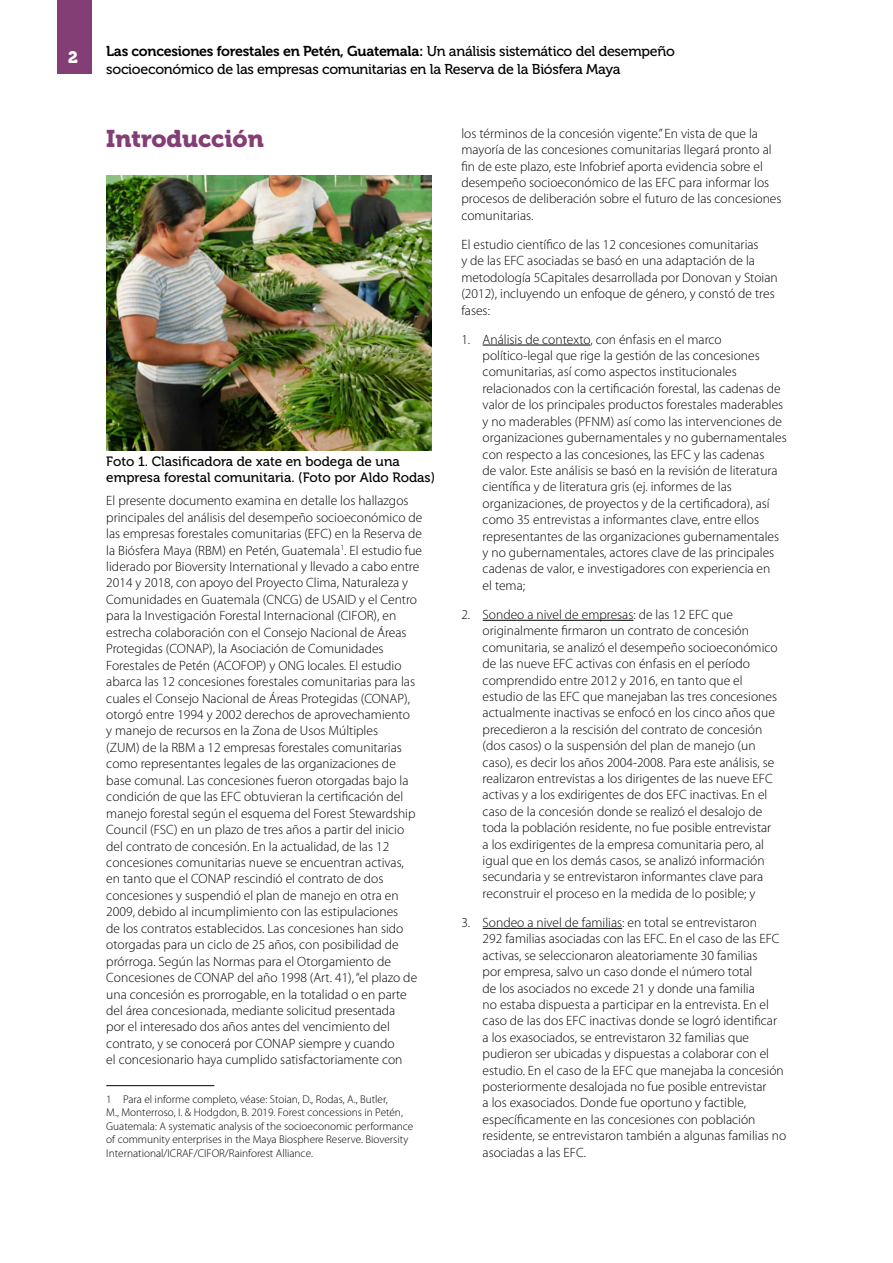
<style>
.page{position:relative;width:893px;height:1263px;background:#fff}
.page>*{position:absolute;margin:0;border:0;box-sizing:border-box;transform-origin:0 0}
.t1{font:24px "Museo 900";color:#843e76}
.t2{font:16.5px "Museo 900";color:#fff}
.t3{font:14.25px "Museo 700";letter-spacing:-.02em;color:#000}
.t4{font:14.25px "Museo 500";letter-spacing:-.02em;color:#000}
.t5{font:300 13.5px/16.4px "Myriad Pro";color:#000}
.t6{font:13.5px/16.2px "Museo 500";color:#000}
.t7{font:300 11.25px/13.5px "Myriad Pro";color:#000}
.s1{font-family:"Museo 500"}
</style>
<div class="page">
<hr style="left:483px;top:345px;width:107px;height:1px;background:#000">
<hr style="left:483px;top:620px;width:150px;height:1px;background:#000">
<hr style="left:483px;top:928px;width:139px;height:1px;background:#000">
<img style="left:106px;top:176px;width:326px;height:275px">
<hr style="left:106px;top:1085px;width:108px;height:1px;background:#000">
<div style="left:57px;top:0;width:34px;height:74px;background:#843e76"></div>
<p class="t2" style="left:68px;top:48px;width:11px">2</p>
<p class="t3" style="left:106px;top:43px;width:570px">Las concesiones forestales en Petén, Guatemala: <span class="s1">Un análisis sistemático del desempeño</span></p>
<p class="t4" style="left:106px;top:61px;width:516px">socioeconómico de las empresas comunitarias en la Reserva de la Biósfera Maya</p>
<h1 class="t1" style="left:106px;top:124px;width:159px">Introducción</h1>
<p class="t6" style="left:106px;top:453px;width:330px">Foto 1. Clasificadora de xate en bodega de una empresa forestal comunitaria. (Foto por Aldo Rodas)</p>
<p class="t5" style="left:106px;top:493px;width:318px">El presente documento examina en detalle los hallazgos principales del análisis del desempeño socioeconómico de las empresas forestales comunitarias (EFC) en la Reserva de la Biósfera Maya (RBM) en Petén, Guatemala<sup>1</sup>. El estudio fue liderado por Bioversity International y llevado a cabo entre 2014 y 2018, con apoyo del Proyecto Clima, Naturaleza y Comunidades en Guatemala (CNCG) de USAID y el Centro para la Investigación Forestal Internacional (CIFOR), en estrecha colaboración con el Consejo Nacional de Áreas Protegidas (CONAP), la Asociación de Comunidades Forestales de Petén (ACOFOP) y ONG locales. El estudio abarca las 12 concesiones forestales comunitarias para las cuales el Consejo Nacional de Áreas Protegidas (CONAP), otorgó entre 1994 y 2002 derechos de aprovechamiento<br>y manejo de recursos en la Zona de Usos Múltiples<br>(ZUM) de la RBM a 12 empresas forestales comunitarias como representantes legales de las organizaciones de base comunal. Las concesiones fueron otorgadas bajo la condición de que las EFC obtuvieran la certificación del manejo forestal según el esquema del Forest Stewardship Council (FSC) en un plazo de tres años a partir del inicio del contrato de concesión. En la actualidad, de las 12 concesiones comunitarias nueve se encuentran activas,<br>en tanto que el CONAP rescindió el contrato de dos concesiones y suspendió el plan de manejo en otra en 2009, debido al incumplimiento con las estipulaciones<br>de los contratos establecidos. Las concesiones han sido otorgadas para un ciclo de 25 años, con posibilidad de prórroga. Según las Normas para el Otorgamiento de Concesiones de CONAP del año 1998 (Art. 41), “el plazo de una concesión es prorrogable, en la totalidad o en parte del área concesionada, mediante solicitud presentada<br>por el interesado dos años antes del vencimiento del contrato, y se conocerá por CONAP siempre y cuando<br>el concesionario haya cumplido satisfactoriamente con</p>
<p class="t7" style="left:106px;top:1092px;width:309px">1 Para el informe completo, véase: Stoian, D., Rodas, A., Butler,<br>M., Monterroso, I. &amp; Hodgdon, B. 2019. Forest concessions in Petén, Guatemala: A systematic analysis of the socioeconomic performance of community enterprises in the Maya Biosphere Reserve. Bioversity International/ICRAF/CIFOR/Rainforest Alliance.</p>
<p class="t5" style="left:461px;top:125px;width:322px">los términos de la concesión vigente.” En vista de que la mayoría de las concesiones comunitarias llegará pronto al fin de este plazo, este Infobrief aporta evidencia sobre el desempeño socioeconómico de las EFC para informar los procesos de deliberación sobre el futuro de las concesiones comunitarias.</p>
<p class="t5" style="left:461px;top:236px;width:318px">El estudio científico de las 12 concesiones comunitarias<br>y de las EFC asociadas se basó en una adaptación de la metodología 5Capitales desarrollada por Donovan y Stoian (2012), incluyendo un enfoque de género, y constó de tres fases:</p>
<p class="t5" style="left:483px;top:331px;width:306px;text-indent:-21px">1. Análisis de contexto, con énfasis en el marco político-legal que rige la gestión de las concesiones comunitarias, así como aspectos institucionales relacionados con la certificación forestal, las cadenas de valor de los principales productos forestales maderables y no maderables (PFNM) así como las intervenciones de organizaciones gubernamentales y no gubernamentales con respecto a las concesiones, las EFC y las cadenas<br>de valor. Este análisis se basó en la revisión de literatura científica y de literatura gris (ej. informes de las organizaciones, de proyectos y de la certificadora), así como 35 entrevistas a informantes clave, entre ellos representantes de las organizaciones gubernamentales y no gubernamentales, actores clave de las principales cadenas de valor, e investigadores con experiencia en<br>el tema;</p>
<p class="t5" style="left:483px;top:606px;width:297px;text-indent:-21px">2. Sondeo a nivel de empresas: de las 12 EFC que originalmente firmaron un contrato de concesión comunitaria, se analizó el desempeño socioeconómico de las nueve EFC activas con énfasis en el período comprendido entre 2012 y 2016, en tanto que el estudio de las EFC que manejaban las tres concesiones actualmente inactivas se enfocó en los cinco años que precedieron a la rescisión del contrato de concesión (dos casos) o la suspensión del plan de manejo (un caso), es decir los años 2004-2008. Para este análisis, se realizaron entrevistas a los dirigentes de las nueve EFC activas y a los exdirigentes de dos EFC inactivas. En el caso de la concesión donde se realizó el desalojo de toda la población residente, no fue posible entrevistar a los exdirigentes de la empresa comunitaria pero, al igual que en los demás casos, se analizó información secundaria y se entrevistaron informantes clave para reconstruir el proceso en la medida de lo posible; y</p>
<p class="t5" style="left:483px;top:914px;width:305px;text-indent:-21px">3. Sondeo a nivel de familias: en total se entrevistaron<br>292 familias asociadas con las EFC. En el caso de las EFC activas, se seleccionaron aleatoriamente 30 familias<br>por empresa, salvo un caso donde el número total<br>de los asociados no excede 21 y donde una familia<br>no estaba dispuesta a participar en la entrevista. En el caso de las dos EFC inactivas donde se logró identificar a los exasociados, se entrevistaron 32 familias que pudieron ser ubicadas y dispuestas a colaborar con el estudio. En el caso de la EFC que manejaba la concesión posteriormente desalojada no fue posible entrevistar<br>a los exasociados. Donde fue oportuno y factible, específicamente en las concesiones con población residente, se entrevistaron también a algunas familias no asociadas a las EFC.</p>
</div>
